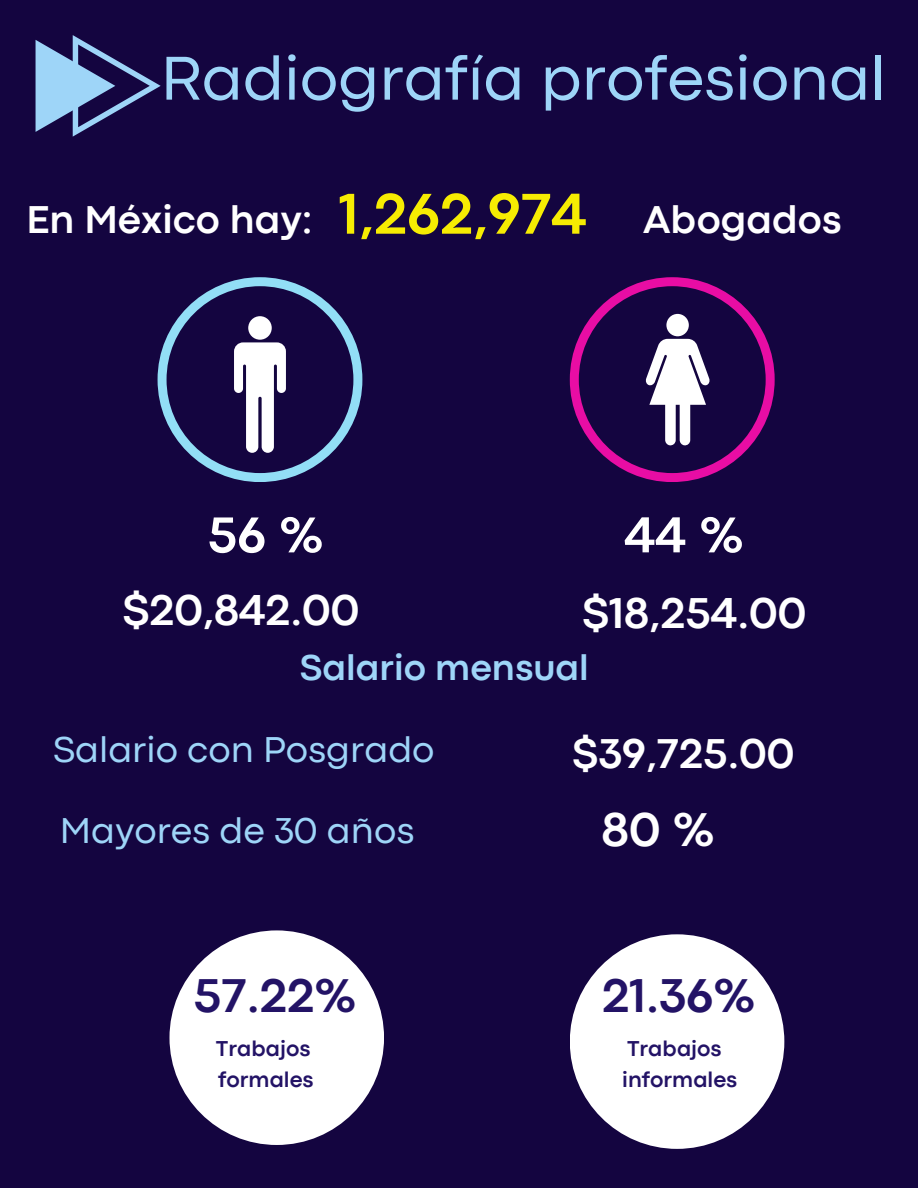
<style>
.page{position:relative;width:918px;height:1188px;background:#140540}
.page>*{position:absolute;margin:0;border:0;box-sizing:border-box;transform-origin:0 0}
.t1{font:64.5px "Codec Pro";color:#9ed5f8}
.t2{font:700 60px "Codec Pro";color:#f6ec02}
.t3{font:700 52.5px "Codec Pro";color:#fff}
.t4{font:700 49.5px "Codec Pro";color:#231366}
.t5{font:700 49.5px "Codec Pro";color:#fff}
.t6{font:700 45px "Codec Pro";color:#fff}
.t7{font:700 43.5px "Codec Pro";color:#fff}
.t8{font:700 40.5px "Codec Pro";color:#fff}
.t9{font:37.5px "Codec Pro";color:#9ed5f8}
.t10{font:700 37.5px "Codec Pro";color:#9ed5f8}
.t11{font:700 22.5px "Codec Pro";color:#231366}
</style>
<div class="page">
<div style="left:169px;top:930px;width:215px;height:215px;background:#fff;border-radius:50%"></div>
<div style="left:570px;top:934px;width:214px;height:215px;background:#fff;border-radius:50%"></div>
<svg style="left:36px;top:35px;width:124px;height:101px"></svg>
<svg style="left:158px;top:277px;width:204px;height:205px"></svg>
<svg style="left:570px;top:277px;width:205px;height:205px"></svg>
<p class="t1" style="left:161px;top:55px;width:727px">Radiografía profesional</p>
<h4 class="t8" style="left:26px;top:205px;width:288px">En México hay:</h4>
<h3 class="t2" style="left:339px;top:192px;width:249px">1,262,974</h3>
<h3 class="t8" style="left:643px;top:205px;width:200px">Abogados</h3>
<h5 class="t3" style="left:207px;top:516px;width:119px">56 %</h5>
<h6 class="t3" style="left:624px;top:516px;width:122px">44 %</h6>
<h6 class="t6" style="left:122px;top:594px;width:238px">$20,842.00</h6>
<h4 class="t6" style="left:582px;top:597px;width:226px">$18,254.00</h4>
<h4 class="t10" style="left:300px;top:654px;width:290px">Salario mensual</h4>
<h3 class="t9" style="left:53px;top:736px;width:383px">Salario con Posgrado</h3>
<h3 class="t7" style="left:572px;top:738px;width:224px">$39,725.00</h3>
<p class="t9" style="left:60px;top:817px;width:356px">Mayores de 30 años</p>
<p class="t5" style="left:602px;top:812px;width:116px">80 %</p>
<h2 class="t4" style="left:193px;top:978px;width:166px">57.22%</h2>
<h5 class="t4" style="left:602px;top:978px;width:156px">21.36%</h5>
<h1 class="t11" style="left:216px;top:1040px;width:96px">Trabajos</h1>
<h5 class="t11" style="left:218px;top:1072px;width:97px">formales</h5>
<p class="t11" style="left:627px;top:1040px;width:96px">Trabajos</p>
<p class="t11" style="left:622px;top:1072px;width:117px">informales</p>
</div>
